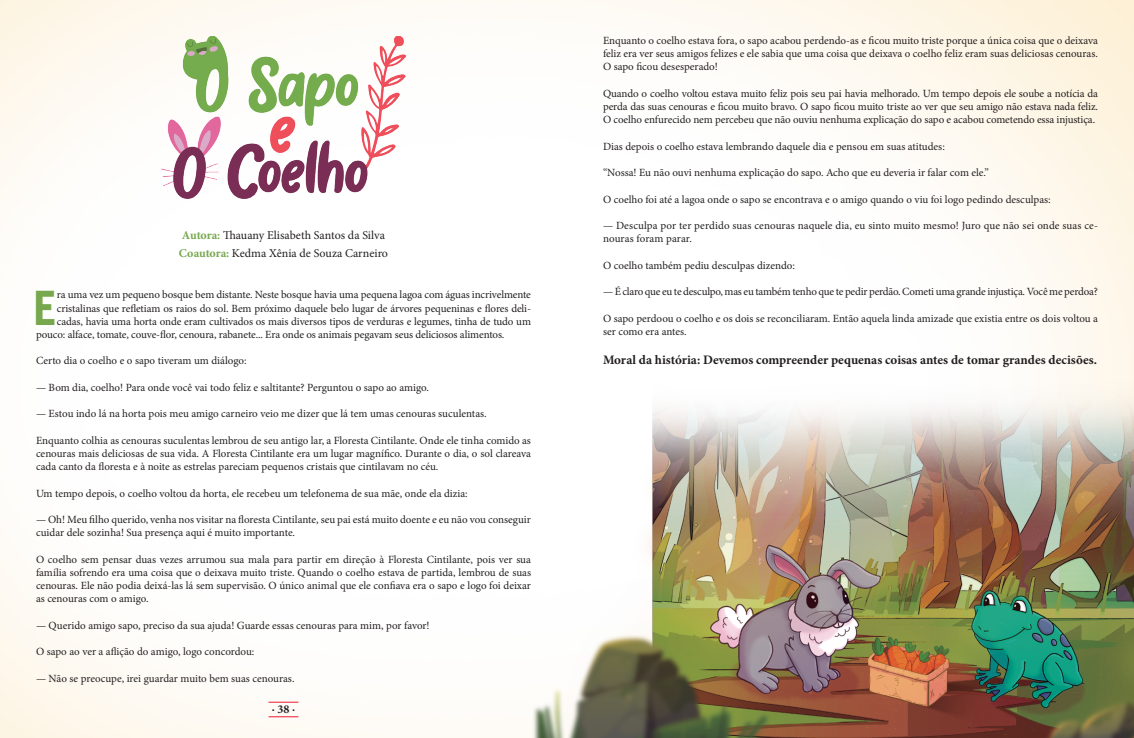
<style>
.page{position:relative;width:1134px;height:738px;background:#fff}
.page>*{position:absolute;margin:0;border:0;box-sizing:border-box;transform-origin:0 0}
.t1{font:700 47.6px "Trade Gothic LT Std";color:#77a84d}
.t2{font:700 13px "Minion Pro";color:#231f20}
.t3{font:12px "Minion Pro";color:#231f20}
.t4{font:700 12px "Minion Pro";color:#231f20}
.t5{font:11px/13.2px "Minion Pro";letter-spacing:-.005em;color:#231f20;text-align:justify}
.s1{font-weight:700;color:#77a84d}
</style>
<div class="page">
<img style="left:0;top:0;width:1134px;height:737px">
<img style="left:427px;top:271px;width:707px;height:466px">
<img style="left:161px;top:36px;width:245px;height:162px">
<svg style="left:269px;top:716px;width:29px;height:1px"></svg>
<svg style="left:269px;top:701px;width:29px;height:1px"></svg>
<p class="t3" style="left:182px;top:227px;width:205px"><span class="s1">Autora:</span> Thauany Elisabeth Santos da Silva</p>
<p class="t3" style="left:179px;top:245px;width:211px"><span class="s1">Coautora:</span> Kedma Xênia de Souza Carneiro</p>
<p class="t1" style="left:33px;top:278px;width:25px">E</p>
<p class="t5" style="left:57px;top:288px;width:476px">ra uma vez um pequeno bosque bem distante. Neste bosque havia uma pequena lagoa com águas incrivelmente</p>
<p class="t5" style="left:57px;top:301px;width:476px">cristalinas que refletiam os raios do sol. Bem próximo daquele belo lugar de árvores pequeninas e flores deli-</p>
<p class="t5" style="left:57px;top:314px;width:476px">cadas, havia uma horta onde eram cultivados os mais diversos tipos de verduras e legumes, tinha de tudo um</p>
<p class="t5" style="left:36px;top:327px;width:470px">pouco: alface, tomate, couve-flor, cenoura, rabanete... Era onde os animais pegavam seus deliciosos alimentos.</p>
<p class="t5" style="left:36px;top:354px;width:212px">Certo dia o coelho e o sapo tiveram um diálogo:</p>
<p class="t5" style="left:36px;top:380px;width:394px">— Bom dia, coelho! Para onde você vai todo feliz e saltitante? Perguntou o sapo ao amigo.</p>
<p class="t5" style="left:36px;top:407px;width:452px">— Estou indo lá na horta pois meu amigo carneiro veio me dizer que lá tem umas cenouras suculentas.</p>
<p class="t5" style="left:36px;top:433px;width:497px">Enquanto colhia as cenouras suculentas lembrou de seu antigo lar, a Floresta Cintilante. Onde ele tinha comido as cenouras mais deliciosas de sua vida. A Floresta Cintilante era um lugar magnífico. Durante o dia, o sol clareava cada canto da floresta e à noite as estrelas pareciam pequenos cristais que cintilavam no céu.</p>
<p class="t5" style="left:36px;top:486px;width:433px">Um tempo depois, o coelho voltou da horta, ele recebeu um telefonema de sua mãe, onde ela dizia:</p>
<p class="t5" style="left:36px;top:512px;width:496px">— Oh! Meu filho querido, venha nos visitar na floresta Cintilante, seu pai está muito doente e eu não vou conseguir cuidar dele sozinha! Sua presença aqui é muito importante.</p>
<p class="t5" style="left:36px;top:552px;width:497px">O coelho sem pensar duas vezes arrumou sua mala para partir em direção à Floresta Cintilante, pois ver sua família sofrendo era uma coisa que o deixava muito triste. Quando o coelho estava de partida, lembrou de suas cenouras. Ele não podia deixá-las lá sem supervisão. O único animal que ele confiava era o sapo e logo foi deixar as cenouras com o amigo.</p>
<p class="t5" style="left:36px;top:618px;width:395px">— Querido amigo sapo, preciso da sua ajuda! Guarde essas cenouras para mim, por favor!</p>
<p class="t5" style="left:36px;top:644px;width:220px">O sapo ao ver a aflição do amigo, logo concordou:</p>
<p class="t5" style="left:36px;top:671px;width:260px">— Não se preocupe, irei guardar muito bem suas cenouras.</p>
<p class="t4" style="left:272px;top:700px;width:25px">∙ 38 ∙</p>
<p class="t5" style="left:603px;top:34px;width:496px">Enquanto o coelho estava fora, o sapo acabou perdendo-as e ficou muito triste porque a única coisa que o deixava feliz era ver seus amigos felizes e ele sabia que uma coisa que deixava o coelho feliz eram suas deliciosas cenouras.<br>O sapo ficou desesperado!</p>
<p class="t5" style="left:603px;top:87px;width:497px">Quando o coelho voltou estava muito feliz pois seu pai havia melhorado. Um tempo depois ele soube a notícia da perda das suas cenouras e ficou muito bravo. O sapo ficou muito triste ao ver que seu amigo não estava nada feliz.<br>O coelho enfurecido nem percebeu que não ouviu nenhuma explicação do sapo e acabou cometendo essa injustiça.</p>
<p class="t5" style="left:603px;top:140px;width:343px">Dias depois o coelho estava lembrando daquele dia e pensou em suas atitudes:</p>
<p class="t5" style="left:603px;top:166px;width:387px">“Nossa! Eu não ouvi nenhuma explicação do sapo. Acho que eu deveria ir falar com ele.”</p>
<p class="t5" style="left:603px;top:192px;width:449px">O coelho foi até a lagoa onde o sapo se encontrava e o amigo quando o viu foi logo pedindo desculpas:</p>
<p class="t5" style="left:603px;top:219px;width:496px">— Desculpa por ter perdido suas cenouras naquele dia, eu sinto muito mesmo! Juro que não sei onde suas ce&shy;nouras foram parar.</p>
<p class="t5" style="left:603px;top:258px;width:193px">O coelho também pediu desculpas dizendo:</p>
<p class="t5" style="left:603px;top:285px;width:496px">— É claro que eu te desculpo, mas eu também tenho que te pedir perdão. Cometi uma grande injustiça. Você me perdoa?</p>
<p class="t5" style="left:603px;top:311px;width:496px">O sapo perdoou o coelho e os dois se reconciliaram. Então aquela linda amizade que existia entre os dois voltou a ser como era antes.</p>
<p class="t2" style="left:603px;top:350px;width:495px">Moral da história: Devemos compreender pequenas coisas antes de tomar grandes decisões.</p>
</div>
